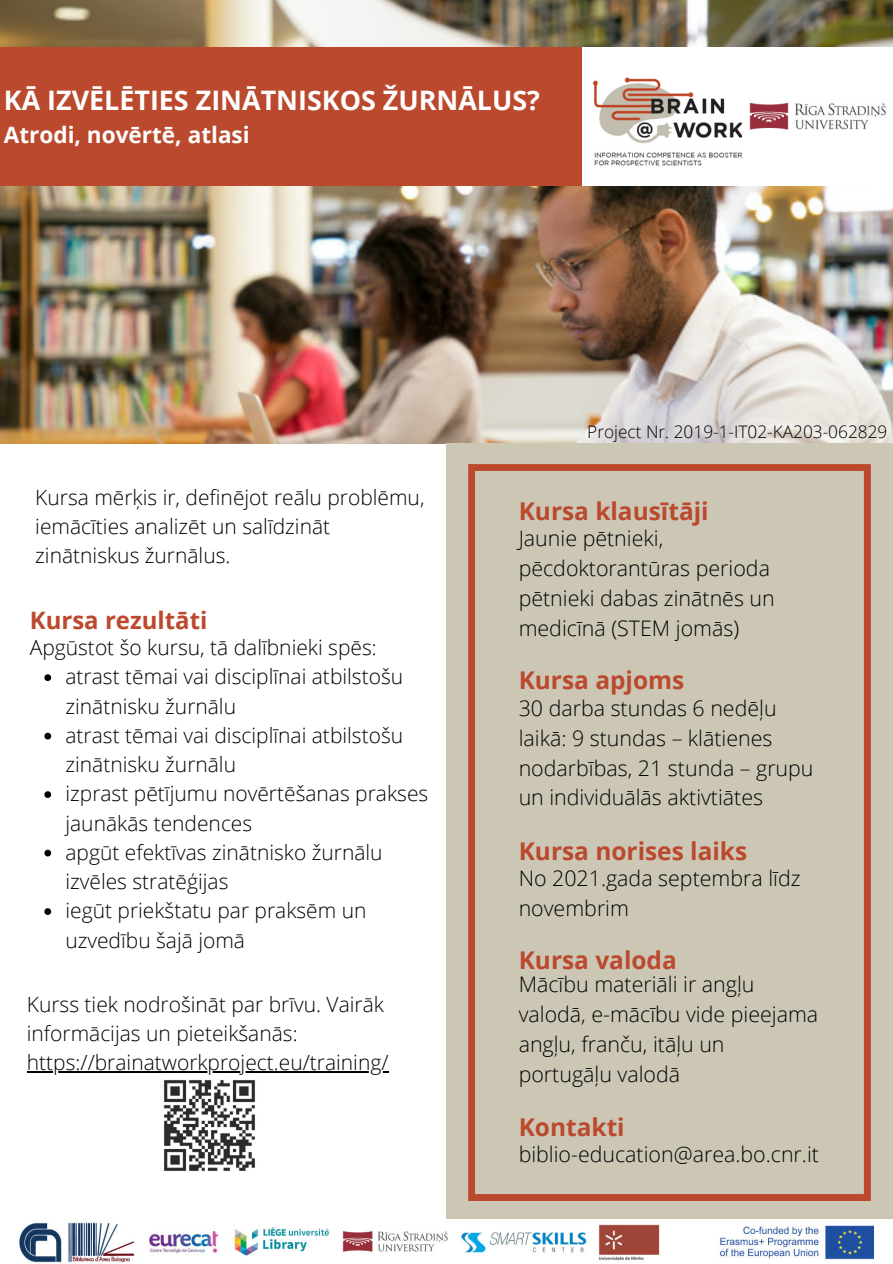
<style>
.page{position:relative;width:893px;height:1264px;background:#fff}
.page>*{position:absolute;margin:0;border:0;box-sizing:border-box;transform-origin:0 0}
.t1{font:700 26.85px "Open Sans";color:#fff}
.t2{font:700 24.45px "Open Sans";color:#bb492d}
.t3{font:700 24px "Open Sans";color:#bb492d}
.t4{font:700 22.5px "Open Sans";color:#fff}
.t5{font:300 21.45px/29.8px "Open Sans";color:#000}
.t6{font:300 21px/29.2px "Open Sans";color:#000}
.t7{font:300 17.25px "Open Sans";color:#000}
</style>
<div class="page">
<img style="left:19px;top:1218px;width:642px;height:44px">
<img style="left:712px;top:1218px;width:161px;height:42px">
<img style="left:0;top:0;width:892px;height:443px">
<div style="left:582px;top:47px;width:310px;height:138px;background:#fff"></div>
<div style="left:446px;top:443px;width:446px;height:775px;background:#ccc6b5"></div>
<svg style="left:468px;top:464px;width:402px;height:736px"></svg>
<div style="left:0;top:47px;width:582px;height:138px;background:#bb492d"></div>
<img style="left:592px;top:77px;width:151px;height:89px">
<svg style="left:44px;top:674px;width:7px;height:7px"></svg>
<svg style="left:44px;top:732px;width:7px;height:7px"></svg>
<svg style="left:44px;top:791px;width:7px;height:7px"></svg>
<svg style="left:44px;top:849px;width:7px;height:7px"></svg>
<svg style="left:44px;top:908px;width:7px;height:6px"></svg>
<img style="left:742px;top:88px;width:144px;height:56px">
<hr style="left:27px;top:1071px;width:361px;height:1px;background:#000">
<img style="left:164px;top:1080px;width:91px;height:91px">
<p class="t1" style="left:4px;top:81px;width:537px">KĀ IZVĒLĒTIES ZINĀTNISKOS ŽURNĀLUS?</p>
<p class="t4" style="left:4px;top:119px;width:247px">Atrodi, novērtē, atlasi</p>
<p class="t7" style="left:587px;top:419px;width:301px">Project Nr. 2019-1-IT02-KA203-062829</p>
<p class="t6" style="left:35px;top:482px;width:390px">Kursa mērķis ir, definējot reālu problēmu, iemācīties analizēt un salīdzināt zinātniskus žurnālus.</p>
<p class="t3" style="left:30px;top:603px;width:179px">Kursa rezultāti</p>
<p class="t6" style="left:65px;top:661px;width:339px">atrast tēmai vai disciplīnai atbilstošu zinātnisku žurnālu</p>
<p class="t6" style="left:65px;top:720px;width:339px">atrast tēmai vai disciplīnai atbilstošu zinātnisku žurnālu</p>
<p class="t6" style="left:65px;top:778px;width:364px">izprast pētījumu novērtēšanas prakses jaunākās tendences</p>
<p class="t6" style="left:65px;top:837px;width:319px">apgūt efektīvas zinātnisko žurnālu izvēles stratēģijas</p>
<p class="t6" style="left:65px;top:895px;width:302px">iegūt priekštatu par praksēm un uzvedību šajā jomā</p>
<p class="t6" style="left:30px;top:632px;width:348px">Apgūstot šo kursu, tā dalībnieki spēs:</p>
<p class="t6" style="left:27px;top:988px;width:358px">Kurss tiek nodrošināt par brīvu. Vairāk informācijas un pieteikšanās:</p>
<p class="t6" style="left:27px;top:1047px;width:363px">https://brainatworkproject.eu/training/</p>
<p class="t2" style="left:518px;top:494px;width:191px">Kursa klausītāji</p>
<p class="t5" style="left:518px;top:523px;width:257px">Jaunie pētnieki, pēcdoktorantūras perioda pētnieki dabas zinātnēs un medicīnā (STEM jomās)</p>
<p class="t2" style="left:518px;top:663px;width:167px">Kursa apjoms</p>
<p class="t5" style="left:518px;top:692px;width:296px">30 darba stundas 6 nedēļu laikā: 9 stundas – klātienes nodarbības, 21 stunda – grupu un individuālās aktivtiātes</p>
<p class="t2" style="left:518px;top:833px;width:230px">Kursa norises laiks</p>
<p class="t5" style="left:518px;top:862px;width:283px">No 2021.gada septembra līdz novembrim</p>
<p class="t2" style="left:518px;top:943px;width:160px">Kursa valoda</p>
<p class="t5" style="left:518px;top:968px;width:301px">Mācību materiāli ir angļu valodā, e-mācību vide pieejama angļu, franču, itāļu un portugāļu valodā</p>
<p class="t2" style="left:518px;top:1109px;width:107px">Kontakti</p>
<p class="t5" style="left:518px;top:1138px;width:302px">biblio-education@area.bo.cnr.it</p>
</div>
